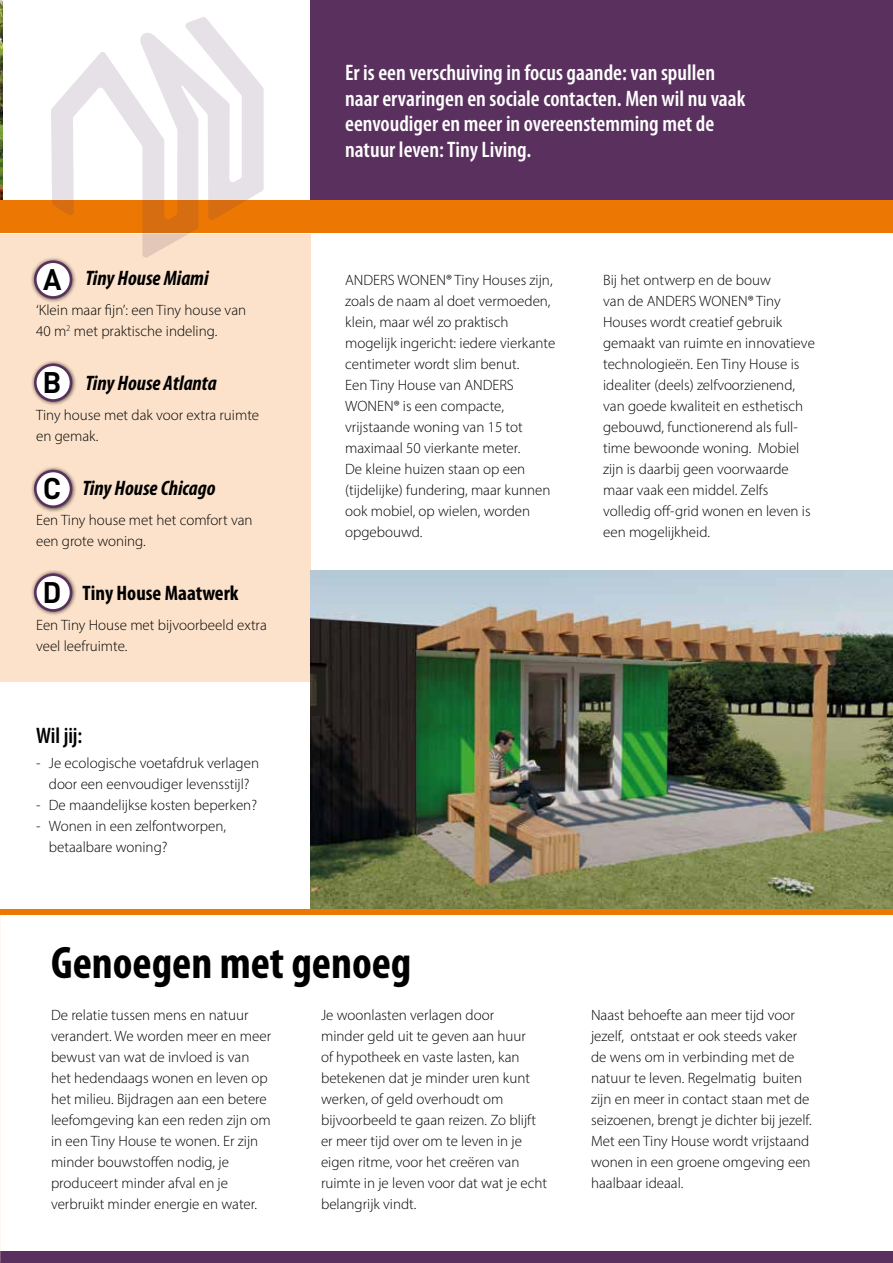
<style>
.page{position:relative;width:893px;height:1263px;background:#fff}
.page>*{position:absolute;margin:0;border:0;box-sizing:border-box;transform-origin:0 0}
.t1{font:700 condensed 45.75px "Myriad Pro";color:#000}
.t2{font:30.3px "D DIN Bold";color:#000}
.t3{font:600 condensed 22.5px/25.5px "Myriad Pro";color:#fff}
.t4{font:600 condensed 22.5px "Myriad Pro";color:#000}
.t5{font:italic 700 condensed 21px "Myriad Pro";color:#000}
.t6{font:700 condensed 21px "Myriad Pro";color:#000}
.t7{font:300 15px/21px "Myriad Pro";color:#000}
</style>
<div class="page">
<div style="left:310px;top:0;width:583px;height:202px;background:#5a315e"></div>
<div style="left:0;top:200px;width:893px;height:32px;background:#ec7803"></div>
<div style="left:0;top:1251px;width:893px;height:12px;background:#5a315e"></div>
<svg style="left:0;top:1251px;width:1px;height:12px"></svg>
<div style="left:0;top:234px;width:310px;height:447px;background:#fce2ca"></div>
<img style="left:310px;top:571px;width:583px;height:338px">
<img style="left:0;top:0;width:3px;height:200px">
<svg style="left:51px;top:17px;width:213px;height:241px"></svg>
<div style="left:0;top:909px;width:893px;height:6px;background:#ec7803"></div>
<div style="left:30px;top:256px;width:47px;height:48px;background:#000;opacity:.75"></div>
<div style="left:35px;top:262px;width:36px;height:35px;background:#fff;border-radius:50%"></div>
<div style="left:34px;top:260px;width:38px;height:39px;border:3px solid #5a315e;border-radius:50%"></div>
<div style="left:30px;top:359px;width:47px;height:48px;background:#000;opacity:.75"></div>
<div style="left:35px;top:365px;width:36px;height:35px;background:#fff;border-radius:50%"></div>
<div style="left:34px;top:363px;width:38px;height:39px;border:3px solid #5a315e;border-radius:50%"></div>
<div style="left:30px;top:466px;width:47px;height:47px;background:#000;opacity:.75"></div>
<div style="left:35px;top:471px;width:36px;height:36px;background:#fff;border-radius:50%"></div>
<div style="left:34px;top:470px;width:38px;height:38px;border:3px solid #5a315e;border-radius:50%"></div>
<div style="left:30px;top:570px;width:47px;height:47px;background:#000;opacity:.75"></div>
<div style="left:35px;top:575px;width:36px;height:35px;background:#fff;border-radius:50%"></div>
<div style="left:34px;top:573px;width:38px;height:39px;border:3px solid #5a315e;border-radius:50%"></div>
<h2 class="t2" style="left:43px;top:262px;width:20px">A</h2>
<h3 class="t5" style="left:86px;top:265px;width:124px">Tiny House Miami</h3>
<p class="t7" style="left:36px;top:299px;width:212px">‘Klein maar fijn’: een Tiny house van<br>40 m<sup>2</sup> met praktische indeling.</p>
<h3 class="t5" style="left:86px;top:370px;width:133px">Tiny House Atlanta</h3>
<p class="t7" style="left:36px;top:404px;width:225px">Tiny house met dak voor extra ruimte en gemak.</p>
<h3 class="t5" style="left:83px;top:475px;width:135px">Tiny House Chicago</h3>
<p class="t7" style="left:36px;top:509px;width:218px">Een Tiny house met het comfort van een grote woning.</p>
<h3 class="t6" style="left:83px;top:580px;width:158px">Tiny House Maatwerk</h3>
<p class="t7" style="left:36px;top:614px;width:232px">Een Tiny House met bijvoorbeeld extra veel leefruimte.</p>
<h2 class="t2" style="left:43px;top:366px;width:20px">B</h2>
<h2 class="t2" style="left:43px;top:472px;width:20px">C</h2>
<h2 class="t2" style="left:43px;top:575px;width:20px">D</h2>
<h3 class="t4" style="left:36px;top:722px;width:48px">Wil jij:</h3>
<p class="t7" style="left:36px;top:752px;width:224px;text-align:center">- Je ecologische voetafdruk verlagen door een eenvoudiger levensstijl?</p>
<p class="t7" style="left:36px;top:794px;width:222px">- De maandelijkse kosten beperken?</p>
<p class="t7" style="left:49px;top:815px;width:179px;text-indent:-13px">- Wonen in een zelfontworpen, betaalbare woning?</p>
<h3 class="t3" style="left:345px;top:60px;width:402px">Er is een verschuiving in focus gaande: van spullen naar ervaringen en sociale contacten. Men wil nu vaak eenvoudiger en meer in overeenstemming met de natuur leven: Tiny Living.</h3>
<p class="t7" style="left:345px;top:269px;width:212px">ANDERS WONEN® Tiny Houses zijn, zoals de naam al doet vermoeden, klein, maar wél zo praktisch mogelijk ingericht: iedere vierkante centimeter wordt slim benut.<br>Een Tiny House van ANDERS<br>WONEN® is een compacte, vrijstaande woning van 15 tot maximaal 50 vierkante meter.<br>De kleine huizen staan op een (tijdelijke) fundering, maar kunnen ook mobiel, op wielen, worden opgebouwd.</p>
<p class="t7" style="left:603px;top:269px;width:213px">Bij het ontwerp en de bouw<br>van de ANDERS WONEN® Tiny<br>Houses wordt creatief gebruik gemaakt van ruimte en innovatieve technologieën. Een Tiny House is idealiter (deels) zelfvoorzienend, van goede kwaliteit en esthetisch gebouwd, functionerend als full&shy;time bewoonde woning. Mobiel zijn is daarbij geen voorwaarde maar vaak een middel. Zelfs volledig off-grid wonen en leven is een mogelijkheid.</p>
<h1 class="t1" style="left:51px;top:934px;width:362px">Genoegen met genoeg</h1>
<p class="t7" style="left:51px;top:1004px;width:222px">De relatie tussen mens en natuur verandert. We worden meer en meer bewust van wat de invloed is van het hedendaags wonen en leven op het milieu. Bijdragen aan een betere leefomgeving kan een reden zijn om in een Tiny House te wonen. Er zijn minder bouwstoffen nodig, je produceert minder afval en je verbruikt minder energie en water.</p>
<p class="t7" style="left:321px;top:1004px;width:228px">Je woonlasten verlagen door<br>minder geld uit te geven aan huur<br>of hypotheek en vaste lasten, kan betekenen dat je minder uren kunt werken, of geld overhoudt om bijvoorbeeld te gaan reizen. Zo blijft er meer tijd over om te leven in je eigen ritme, voor het creëren van ruimte in je leven voor dat wat je echt belangrijk vindt.</p>
<p class="t7" style="left:591px;top:1004px;width:222px">Naast behoefte aan meer tijd voor jezelf, ontstaat er ook steeds vaker de wens om in verbinding met de natuur te leven. Regelmatig buiten zijn en meer in contact staan met de seizoenen, brengt je dichter bij jezelf.<br>Met een Tiny House wordt vrijstaand wonen in een groene omgeving een haalbaar ideaal.</p>
</div>
